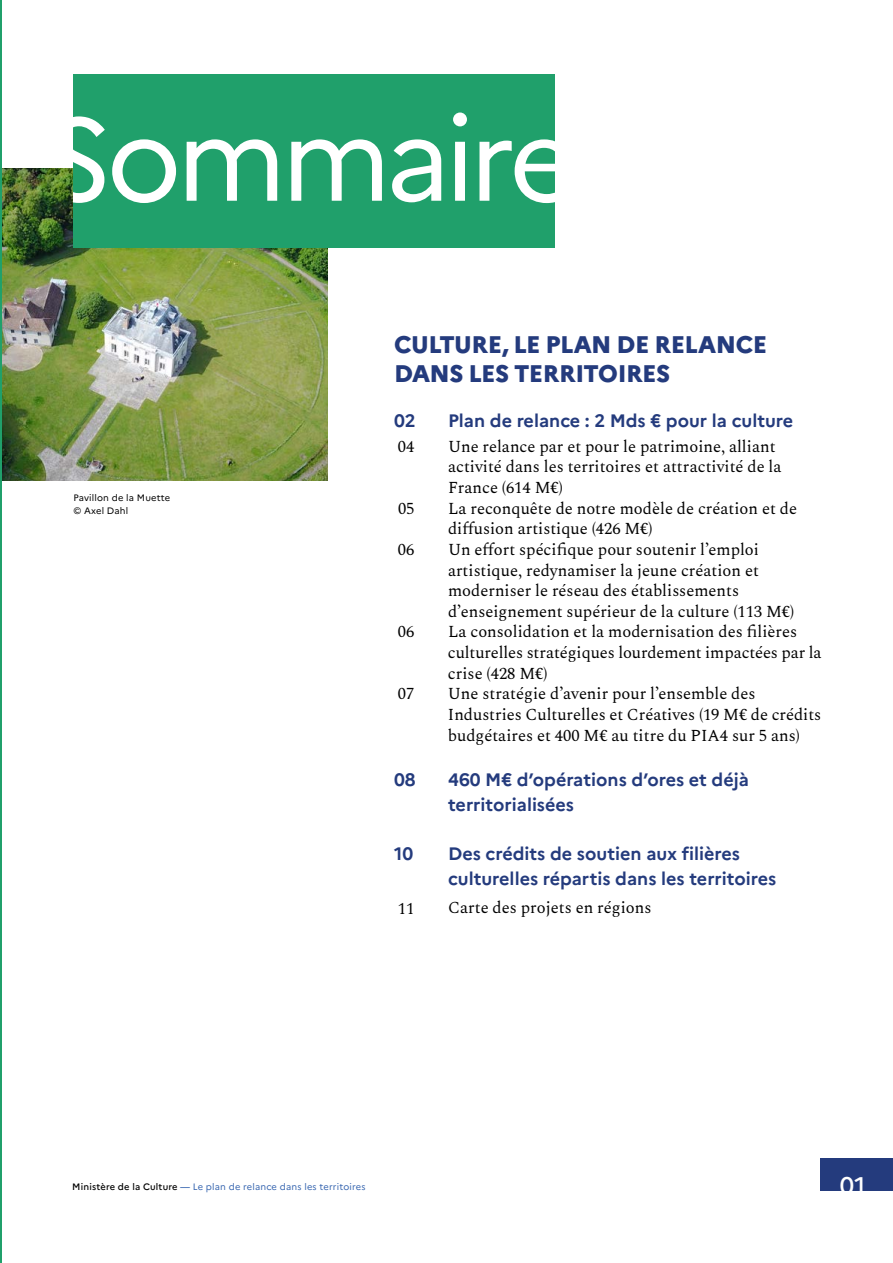
<style>
.page{position:relative;width:893px;height:1263px;background:#fff}
.page>*{position:absolute;margin:0;border:0;box-sizing:border-box;transform-origin:0 0}
.t1{font:117px "Marianne";letter-spacing:-.055em;color:#fff}
.t2{font:800 24px/28.8px "Marianne";letter-spacing:-.015em;color:#243b7d}
.t3{font:500 24px "Marianne";color:#fff}
.t4{font:700 18px/24.8px "Marianne";color:#243b7d}
.t5{font:16.5px/20.7px "Spectral";color:#000}
.t6{font:9.3px "Marianne";letter-spacing:.02em;color:#3866b0}
.t7{font:9.3px/12.5px "Marianne";letter-spacing:.02em;color:#000}
.s1{font-weight:500;color:#000}
.s2{font-weight:500}
</style>
<div class="page">
<div style="left:821px;top:1158px;width:72px;height:33px;background:#243b7d"></div>
<img style="left:1px;top:169px;width:326px;height:311px">
<div style="left:73px;top:75px;width:482px;height:173px;background:#20a06b"></div>
<hr style="left:0;top:0;width:1px;height:1263px;background:#20a06b">
<h1 class="t1" style="left:44px;top:69px;width:534px">Sommaire</h1>
<p class="t7" style="left:73px;top:491px;width:98px">Pavillon de la Muette © Axel Dahl</p>
<h2 class="t2" style="left:394px;top:328px;width:375px">CULTURE, LE PLAN DE RELANCE<br>DANS LES TERRITOIRES</h2>
<p class="t4" style="left:394px;top:407px;width:23px">02</p>
<p class="t4" style="left:448px;top:407px;width:347px">Plan de relance : 2 Mds € pour la culture</p>
<p class="t5" style="left:398px;top:437px;width:18px">04</p>
<p class="t5" style="left:448px;top:437px;width:335px">Une relance par et pour le patrimoine, alliant activité dans les territoires et attractivité de la<br>France (614 M€)</p>
<p class="t5" style="left:398px;top:498px;width:18px">05</p>
<p class="t5" style="left:448px;top:498px;width:350px">La reconquête de notre modèle de création et de diffusion artistique (426 M€)</p>
<p class="t5" style="left:398px;top:540px;width:18px">06</p>
<p class="t5" style="left:448px;top:540px;width:348px">Un effort spécifique pour soutenir l’emploi artistique, redynamiser la jeune création et moderniser le réseau des établissements d’enseignement supérieur de la culture (113 M€)</p>
<p class="t5" style="left:398px;top:622px;width:18px">06</p>
<p class="t5" style="left:448px;top:622px;width:375px">La consolidation et la modernisation des filières culturelles stratégiques lourdement impactées par la crise (428 M€)</p>
<p class="t5" style="left:398px;top:684px;width:18px">07</p>
<p class="t5" style="left:448px;top:684px;width:375px">Une stratégie d’avenir pour l’ensemble des<br>Industries Culturelles et Créatives (19 M€ de crédits budgétaires et 400 M€ au titre du PIA4 sur 5 ans)</p>
<p class="t4" style="left:394px;top:766px;width:23px">08</p>
<p class="t4" style="left:448px;top:766px;width:302px">460 M€ d’opérations d’ores et déjà territorialisées</p>
<p class="t4" style="left:394px;top:840px;width:21px">10</p>
<p class="t4" style="left:448px;top:840px;width:330px">Des crédits de soutien aux filières culturelles répartis dans les territoires</p>
<p class="t5" style="left:398px;top:899px;width:18px">11</p>
<p class="t5" style="left:448px;top:897px;width:205px">Carte des projets en régions</p>
<p class="t6" style="left:72px;top:1180px;width:295px"><span class="s1">Ministère de la Culture</span> <span class="s2">—</span> Le plan de relance dans les territoires</p>
<h2 class="t3" style="left:840px;top:1166px;width:27px">01</h2>
</div>
